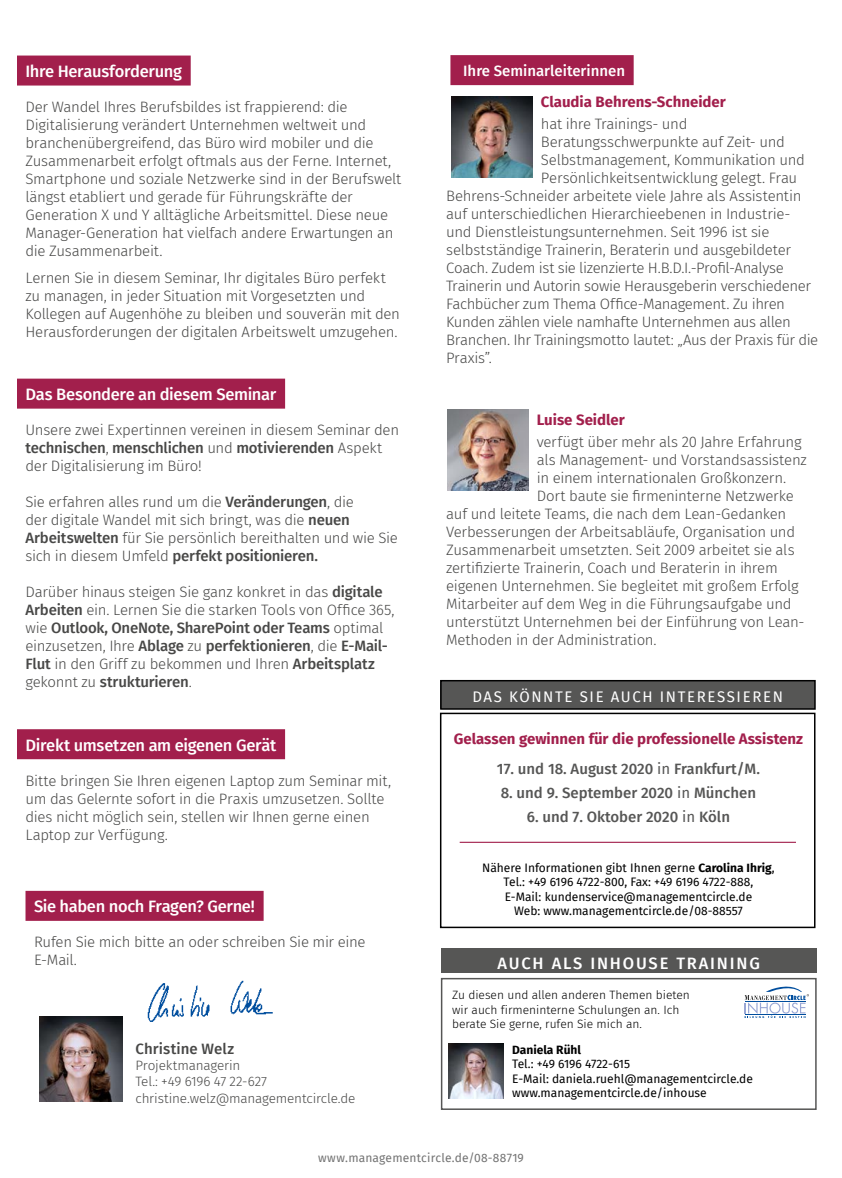
<style>
.page{position:relative;width:842px;height:1178px;background:#fff}
.page>*{position:absolute;margin:0;border:0;box-sizing:border-box;transform-origin:0 0}
.t1{font:500 16.5px "Fira Sans";letter-spacing:-.02em;color:#fff}
.t2{font:500 16.5px "Fira Sans";letter-spacing:.11em;color:#fff}
.t3{font:300 15px/18px "Fira Sans";letter-spacing:-.02em;color:#484847}
.t4{font:500 15px "Fira Sans";color:#565655}
.t5{font:700 15px "Fira Sans";color:#a21f4c}
.t6{font:15px "Fira Sans";letter-spacing:.11em;color:#fff}
.t7{font:500 15px "Fira Sans";color:#fff}
.t8{font:500 15px "Fira Sans";letter-spacing:.005em;color:#484847}
.t9{font:300 13.5px/16.2px "Fira Sans";letter-spacing:-.015em;color:#484847}
.t10{font:12px/14.4px "Fira Sans";color:#000;text-align:center}
.t11{font:300 12px/14.4px "Fira Sans";color:#000}
.t12{font:12px "Fira Sans";letter-spacing:.015em;color:#737373}
.t13{font:700 12px "Fira Sans";color:#000}
.s1{font-weight:500}
.s2{font-weight:400}
.s3{font-weight:700}
</style>
<div class="page">
<div style="left:17px;top:56px;width:174px;height:30px;background:#a21f4c"></div>
<div style="left:17px;top:379px;width:268px;height:30px;background:#a21f4c"></div>
<div style="left:17px;top:729px;width:268px;height:30px;background:#a21f4c"></div>
<div style="left:450px;top:55px;width:184px;height:30px;background:#a21f4c"></div>
<hr style="left:460px;top:842px;width:336px;height:1px;background:#a21f4c">
<div style="left:441px;top:681px;width:374px;height:28px;background:#565655"></div>
<div style="left:440px;top:680px;width:376px;height:30px;border:2px solid #000"></div>
<div style="left:440px;top:713px;width:375px;height:215px;border:2px solid #000"></div>
<div style="left:441px;top:978px;width:376px;height:132px;border:2px solid #565655"></div>
<div style="left:441px;top:948px;width:376px;height:25px;background:#565655"></div>
<img style="left:449px;top:1043px;width:54px;height:56px">
<svg style="left:744px;top:986px;width:65px;height:32px"></svg>
<div style="left:26px;top:891px;width:238px;height:30px;background:#a21f4c"></div>
<img style="left:39px;top:1016px;width:84px;height:85px">
<img style="left:147px;top:980px;width:126px;height:42px">
<img style="left:452px;top:97px;width:80px;height:81px">
<img style="left:447px;top:410px;width:81px;height:80px">
<p class="t1" style="left:26px;top:58px;width:158px">Ihre Herausforderung</p>
<p class="t3" style="left:26px;top:98px;width:377px">Der Wandel Ihres Berufsbildes ist frappierend: die Digitalisierung verändert Unternehmen weltweit und branchenübergreifend, das Büro wird mobiler und die Zusammenarbeit erfolgt oftmals aus der Ferne. Internet, Smartphone und soziale Netzwerke sind in der Berufswelt längst etabliert und gerade für Führungskräfte der Generation X und Y alltägliche Arbeitsmittel. Diese neue Manager-Generation hat vielfach andere Erwartungen an die Zusammenarbeit.</p>
<p class="t3" style="left:26px;top:268px;width:376px">Lernen Sie in diesem Seminar, Ihr digitales Büro perfekt zu managen, in jeder Situation mit Vorgesetzten und Kollegen auf Augenhöhe zu bleiben und souverän mit den Herausforderungen der digitalen Arbeitswelt umzugehen.</p>
<p class="t1" style="left:26px;top:381px;width:252px">Das Besondere an diesem Seminar</p>
<p class="t3" style="left:25px;top:421px;width:375px">Unsere zwei Expertinnen vereinen in diesem Seminar den <span class="s1">technischen</span>, <span class="s1">menschlichen</span> und <span class="s1">motivierenden</span> Aspekt der Digitalisierung im Büro!</p>
<p class="t3" style="left:25px;top:493px;width:374px">Sie erfahren alles rund um die <span class="s1">Veränderungen</span>, die<br>der digitale Wandel mit sich bringt, was die <span class="s1">neuen Arbeitswelten</span> für Sie persönlich bereithalten und wie Sie sich in diesem Umfeld <span class="s1">perfekt positionieren.</span></p>
<p class="t3" style="left:25px;top:583px;width:370px">Darüber hinaus steigen Sie ganz konkret in das <span class="s1">digitale Arbeiten</span> ein. Lernen Sie die starken Tools von Office 365, wie <span class="s1">Outlook, OneNote, SharePoint oder Teams</span> optimal einzusetzen, Ihre <span class="s1">Ablage</span> zu <span class="s1">perfektionieren</span>, die <span class="s1">E-Mail-Flut</span> in den Griff zu bekommen und Ihren <span class="s1">Arbeitsplatz </span>gekonnt zu <span class="s1">strukturieren</span>.</p>
<p class="t1" style="left:26px;top:732px;width:252px">Direkt umsetzen am eigenen Gerät</p>
<p class="t3" style="left:26px;top:771px;width:367px">Bitte bringen Sie Ihren eigenen Laptop zum Seminar mit, um das Gelernte sofort in die Praxis umzusetzen. Sollte dies nicht möglich sein, stellen wir Ihnen gerne einen Laptop zur Verfügung.</p>
<p class="t1" style="left:34px;top:893px;width:222px">Sie haben noch Fragen? Gerne!</p>
<p class="t3" style="left:34px;top:933px;width:333px">Rufen Sie mich bitte an oder schreiben Sie mir eine<br>E-Mail.</p>
<p class="t8" style="left:135px;top:1036px;width:100px">Christine Welz</p>
<p class="t9" style="left:135px;top:1057px;width:221px">Projektmanagerin<br>Tel.: +49 6196 47 22-627 christine.welz@managementcircle.de</p>
<p class="t7" style="left:463px;top:59px;width:163px">Ihre Seminarleiterinnen</p>
<p class="t5" style="left:541px;top:89px;width:186px">Claudia Behrens-Schneider</p>
<p class="t3" style="left:541px;top:115px;width:148px">hat ihre Trainings- und</p>
<p class="t3" style="left:541px;top:133px;width:245px">Beratungsschwerpunkte auf Zeit- und</p>
<p class="t3" style="left:541px;top:151px;width:266px">Selbstmanagement, Kommunikation und</p>
<p class="t3" style="left:541px;top:169px;width:258px">Persönlichkeitsentwicklung gelegt. Frau</p>
<p class="t3" style="left:446px;top:187px;width:357px">Behrens-Schneider arbeitete viele Jahre als Assistentin</p>
<p class="t3" style="left:446px;top:205px;width:346px">auf unterschiedlichen Hierarchieebenen in Industrie-</p>
<p class="t3" style="left:446px;top:223px;width:325px">und Dienstleistungsunternehmen. Seit 1996 ist sie</p>
<p class="t3" style="left:446px;top:241px;width:346px">selbstständige Trainerin, Beraterin und ausgebildeter</p>
<p class="t3" style="left:446px;top:259px;width:339px">Coach. Zudem ist sie lizenzierte H.B.D.I.-Profil-Analyse</p>
<p class="t3" style="left:446px;top:277px;width:366px">Trainerin und Autorin sowie Herausgeberin verschiedener</p>
<p class="t3" style="left:446px;top:295px;width:340px">Fachbücher zum Thema Office-Management. Zu ihren</p>
<p class="t3" style="left:446px;top:313px;width:346px">Kunden zählen viele namhafte Unternehmen aus allen</p>
<p class="t3" style="left:446px;top:331px;width:374px">Branchen. Ihr Trainingsmotto lautet: „Aus der Praxis für die</p>
<p class="t3" style="left:446px;top:349px;width:47px">Praxis”.</p>
<p class="t5" style="left:537px;top:407px;width:90px">Luise Seidler</p>
<p class="t3" style="left:537px;top:433px;width:266px">verfügt über mehr als 20 Jahre Erfahrung</p>
<p class="t3" style="left:537px;top:451px;width:272px">als Management- und Vorstandsassistenz</p>
<p class="t3" style="left:537px;top:469px;width:251px">in einem internationalen Großkonzern.</p>
<p class="t3" style="left:537px;top:487px;width:259px">Dort baute sie firmeninterne Netzwerke</p>
<p class="t3" style="left:446px;top:505px;width:341px">auf und leitete Teams, die nach dem Lean-Gedanken</p>
<p class="t3" style="left:446px;top:523px;width:350px">Verbesserungen der Arbeitsabläufe, Organisation und</p>
<p class="t3" style="left:446px;top:541px;width:350px">Zusammenarbeit umsetzten. Seit 2009 arbeitet sie als</p>
<p class="t3" style="left:446px;top:559px;width:333px">zertifizierte Trainerin, Coach und Beraterin in ihrem</p>
<p class="t3" style="left:446px;top:577px;width:354px">eigenen Unternehmen. Sie begleitet mit großem Erfolg</p>
<p class="t3" style="left:446px;top:595px;width:347px">Mitarbeiter auf dem Weg in die Führungsaufgabe und</p>
<p class="t3" style="left:446px;top:613px;width:360px">unterstützt Unternehmen bei der Einführung von Lean-</p>
<p class="t3" style="left:446px;top:631px;width:212px">Methoden in der Administration.</p>
<p class="t6" style="left:472px;top:685px;width:312px">DAS KÖNNTE SIE AUCH INTERESSIEREN</p>
<p class="t5" style="left:454px;top:726px;width:351px">Gelassen gewinnen für die professionelle Assistenz</p>
<p class="t4" style="left:497px;top:757px;width:264px">17. und 18. August 2020 <span class="s2">in</span> Frankfurt/M.</p>
<p class="t4" style="left:501px;top:781px;width:257px">8. und 9. September 2020 <span class="s2">in</span> München</p>
<p class="t4" style="left:527px;top:805px;width:205px">6. und 7. Oktober 2020 <span class="s2">in</span> Köln</p>
<p class="t10" style="left:482px;top:860px;width:294px">Nähere Informationen gibt Ihnen gerne <span class="s3">Carolina Ihrig</span>, Tel.: +49 6196 4722-800, Fax: +49 6196 4722-888,<br>E-Mail: kundenservice@managementcircle.de<br>Web: www.managementcircle.de/08-88557</p>
<p class="t2" style="left:497px;top:950px;width:264px">AUCH ALS INHOUSE TRAINING</p>
<p class="t11" style="left:452px;top:988px;width:239px">Zu diesen und allen anderen Themen bieten wir auch firmeninterne Schulungen an. Ich berate Sie gerne, rufen Sie mich an.</p>
<p class="t13" style="left:512px;top:1040px;width:70px">Daniela Rühl</p>
<p class="t10" style="left:512px;top:1056px;width:242px;text-align:left">Tel.: +49 6196 4722-615<br>E-Mail: daniela.ruehl@managementcircle.de www.managementcircle.de/inhouse</p>
<p class="t12" style="left:318px;top:1149px;width:207px">www.managementcircle.de/08-88719</p>
</div>
